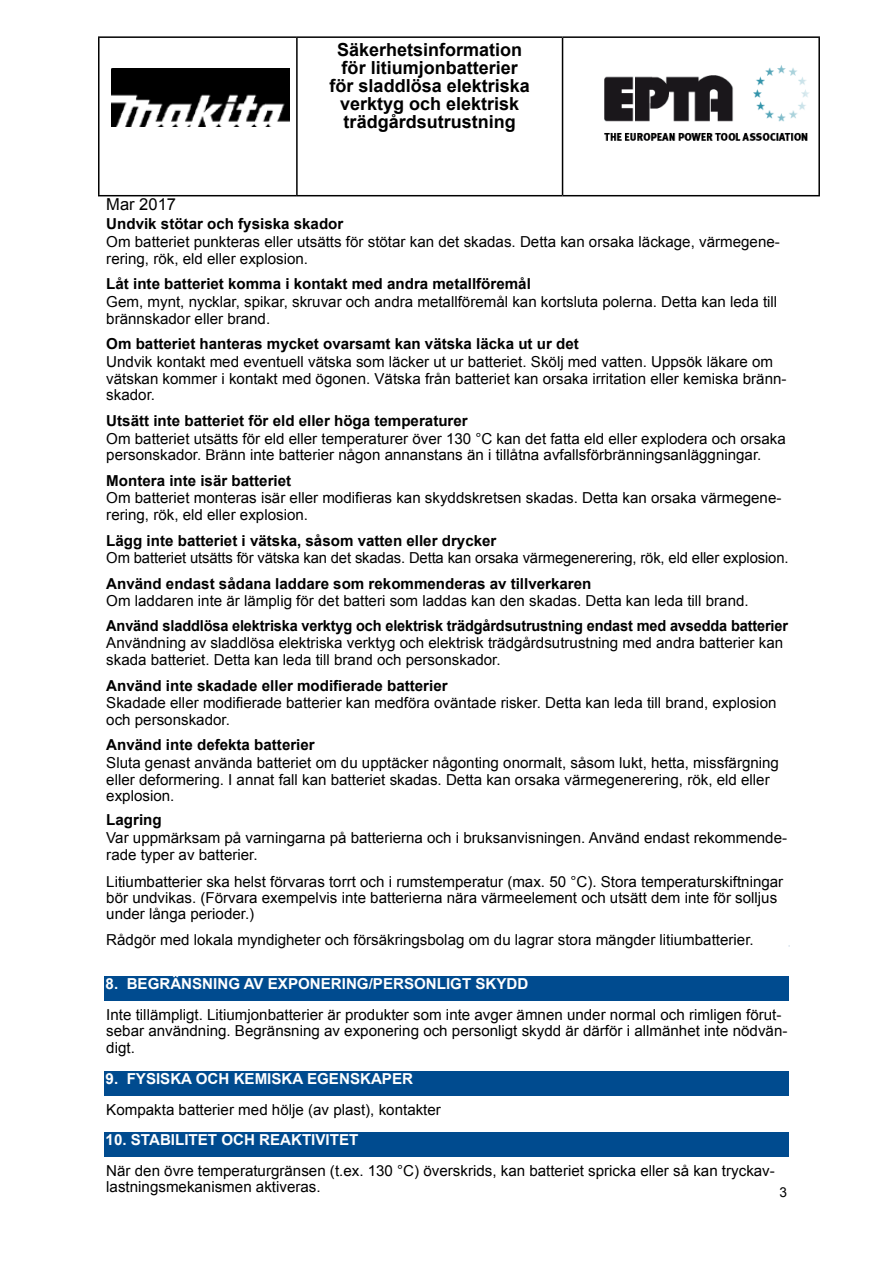
<style>
.page{position:relative;width:893px;height:1263px;background:#fff}
.page>*{position:absolute;margin:0;border:0;box-sizing:border-box;transform-origin:0 0}
.t1{font:700 18px/18px "Arial";color:#000;text-align:center}
.t2{font:16.5px "Arial";color:#000}
.t3{font:15.15px/16.4px "Arial";color:#000}
.t4{font:700 15.15px "Arial";color:#000}
.t5{font:700 15.15px "Arial";color:#fff}
.t6{font:700 15.15px "Arial";color:#000;scale:.96 1}
.t7{font:13.65px "Arial";color:#000}
</style>
<div class="page">
<svg style="left:99px;top:38px;width:719px;height:157px"></svg>
<hr style="left:98px;top:36px;width:199px;height:2px;background:#000">
<hr style="left:98px;top:38px;width:1px;height:157px;background:#000">
<hr style="left:297px;top:36px;width:265px;height:2px;background:#000">
<hr style="left:296px;top:38px;width:1px;height:157px;background:#000">
<hr style="left:562px;top:36px;width:257px;height:2px;background:#000">
<hr style="left:561px;top:38px;width:2px;height:157px;background:#000">
<hr style="left:818px;top:38px;width:1px;height:157px;background:#000">
<hr style="left:98px;top:195px;width:199px;height:1px;background:#000">
<hr style="left:297px;top:195px;width:265px;height:1px;background:#000">
<hr style="left:562px;top:195px;width:257px;height:1px;background:#000">
<img style="left:112px;top:68px;width:177px;height:59px">
<img style="left:584px;top:54px;width:227px;height:104px">
<div style="left:104px;top:976px;width:684px;height:25px;background:#004b8f"></div>
<div style="left:104px;top:1071px;width:684px;height:25px;background:#004b8f"></div>
<div style="left:104px;top:1132px;width:684px;height:25px;background:#004b8f"></div>
<p class="t1" style="left:329px;top:41px;width:202px">Säkerhetsinformation för litiumjonbatterier för sladdlösa elektriska verktyg och elektrisk trädgårdsutrustning</p>
<p class="t2" style="left:106px;top:193px;width:71px">Mar 2017</p>
<p class="t4" style="left:106px;top:214px;width:238px">Undvik stötar och fysiska skador</p>
<p class="t3" style="left:106px;top:234px;width:675px">Om batteriet punkteras eller utsätts för stötar kan det skadas. Detta kan orsaka läckage, värmegene&shy;rering, rök, eld eller explosion.</p>
<p class="t4" style="left:106px;top:274px;width:426px">Låt inte batteriet komma i kontakt med andra metallföremål</p>
<p class="t3" style="left:106px;top:294px;width:672px">Gem, mynt, nycklar, spikar, skruvar och andra metallföremål kan kortsluta polerna. Detta kan leda till brännskador eller brand.</p>
<p class="t4" style="left:106px;top:334px;width:474px">Om batteriet hanteras mycket ovarsamt kan vätska läcka ut ur det</p>
<p class="t3" style="left:106px;top:354px;width:681px">Undvik kontakt med eventuell vätska som läcker ut ur batteriet. Skölj med vatten. Uppsök läkare om vätskan kommer i kontakt med ögonen. Vätska från batteriet kan orsaka irritation eller kemiska bränn&shy;skador.</p>
<p class="t4" style="left:106px;top:410px;width:363px">Utsätt inte batteriet för eld eller höga temperaturer</p>
<p class="t3" style="left:106px;top:430px;width:681px">Om batteriet utsätts för eld eller temperaturer över 130 °C kan det fatta eld eller explodera och orsaka personskador. Bränn inte batterier någon annanstans än i tillåtna avfallsförbränningsanläggningar.</p>
<p class="t4" style="left:106px;top:470px;width:186px">Montera inte isär batteriet</p>
<p class="t3" style="left:106px;top:490px;width:676px">Om batteriet monteras isär eller modifieras kan skyddskretsen skadas. Detta kan orsaka värmegene&shy;rering, rök, eld eller explosion.</p>
<p class="t4" style="left:106px;top:530px;width:391px">Lägg inte batteriet i vätska, såsom vatten eller drycker</p>
<p class="t3" style="left:106px;top:550px;width:683px">Om batteriet utsätts för vätska kan det skadas. Detta kan orsaka värmegenerering, rök, eld eller explosion.</p>
<p class="t4" style="left:106px;top:574px;width:486px">Använd endast sådana laddare som rekommenderas av tillverkaren</p>
<p class="t3" style="left:106px;top:592px;width:644px">Om laddaren inte är lämplig för det batteri som laddas kan den skadas. Detta kan leda till brand.</p>
<p class="t6" style="left:106px;top:616px;width:711px">Använd sladdlösa elektriska verktyg och elektrisk trädgårdsutrustning endast med avsedda batterier</p>
<p class="t3" style="left:106px;top:635px;width:678px;line-height:16.8px">Användning av sladdlösa elektriska verktyg och elektrisk trädgårdsutrustning med andra batterier kan skada batteriet. Detta kan leda till brand och personskador.</p>
<p class="t4" style="left:106px;top:675px;width:343px">Använd inte skadade eller modifierade batterier</p>
<p class="t3" style="left:106px;top:695px;width:671px">Skadade eller modifierade batterier kan medföra oväntade risker. Detta kan leda till brand, explosion och personskador.</p>
<p class="t4" style="left:106px;top:735px;width:210px">Använd inte defekta batterier</p>
<p class="t3" style="left:106px;top:755px;width:674px">Sluta genast använda batteriet om du upptäcker någonting onormalt, såsom lukt, hetta, missfärgning eller deformering. I annat fall kan batteriet skadas. Detta kan orsaka värmegenerering, rök, eld eller explosion.</p>
<p class="t4" style="left:106px;top:810px;width:57px">Lagring</p>
<p class="t3" style="left:106px;top:830px;width:682px">Var uppmärksam på varningarna på batterierna och i bruksanvisningen. Använd endast rekommende&shy;rade typer av batterier.</p>
<p class="t3" style="left:106px;top:873px;width:678px">Litiumbatterier ska helst förvaras torrt och i rumstemperatur (max. 50 °C). Stora temperaturskiftningar bör undvikas. (Förvara exempelvis inte batterierna nära värmeelement och utsätt dem inte för solljus under långa perioder.)</p>
<p class="t3" style="left:106px;top:932px;width:649px">Rådgör med lokala myndigheter och försäkringsbolag om du lagrar stora mängder litiumbatterier.</p>
<p class="t5" style="left:106px;top:974px;width:424px">8. BEGRÄNSNING AV EXPONERING/PERSONLIGT SKYDD</p>
<p class="t3" style="left:106px;top:1006px;width:682px">Inte tillämpligt. Litiumjonbatterier är produkter som inte avger ämnen under normal och rimligen förut&shy;sebar användning. Begränsning av exponering och personligt skydd är därför i allmänhet inte nödvän&shy;digt.</p>
<p class="t5" style="left:106px;top:1069px;width:309px">9. FYSISKA OCH KEMISKA EGENSKAPER</p>
<p class="t3" style="left:106px;top:1102px;width:336px">Kompakta batterier med hölje (av plast), kontakter</p>
<p class="t5" style="left:106px;top:1130px;width:254px">10. STABILITET OCH REAKTIVITET</p>
<p class="t3" style="left:106px;top:1162px;width:670px">När den övre temperaturgränsen (t.ex. 130 °C) överskrids, kan batteriet spricka eller så kan tryckav&shy;lastningsmekanismen aktiveras.</p>
<p class="t7" style="left:779px;top:1183px;width:9px">3</p>
</div>
